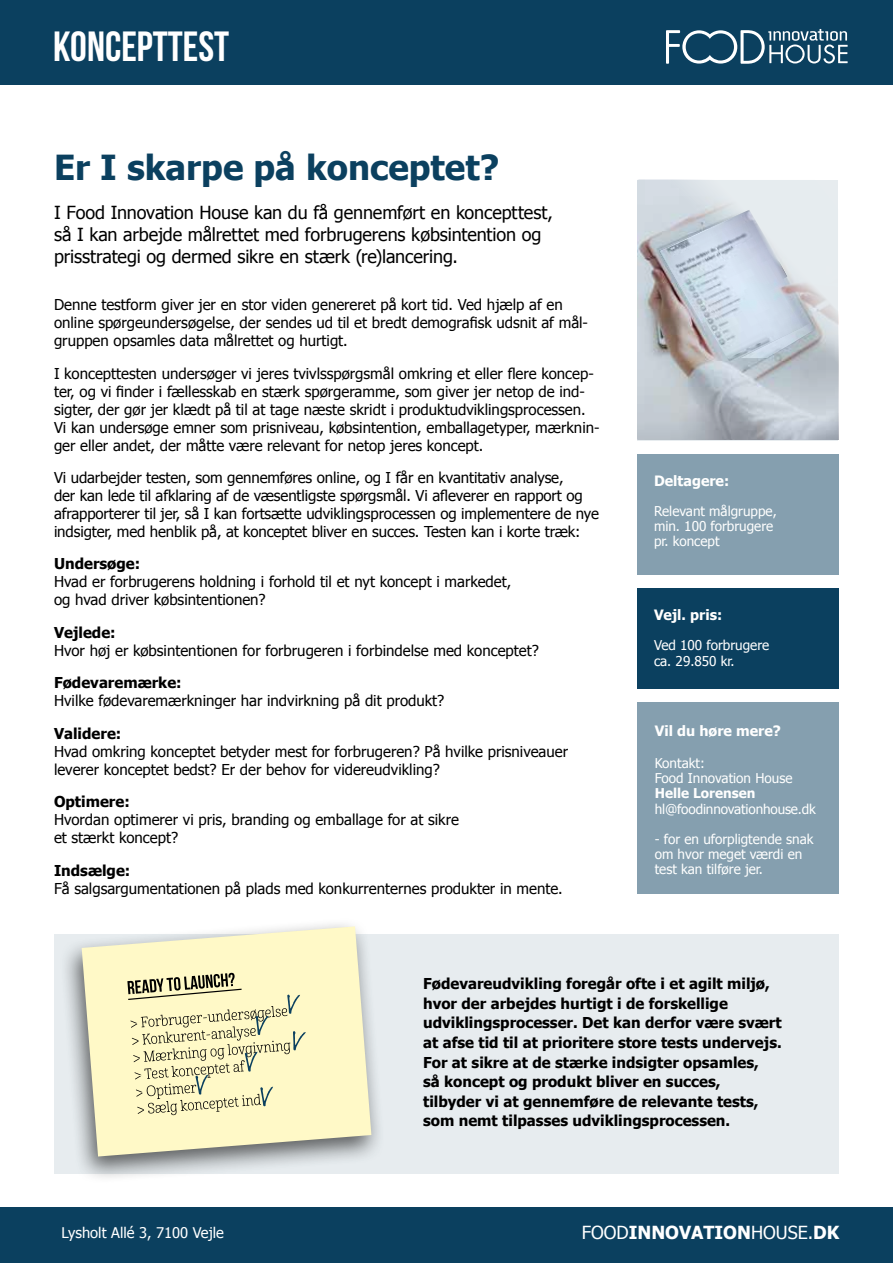
<style>
.page{position:relative;width:893px;height:1263px;background:#fff}
.page>*{position:absolute;margin:0;border:0;box-sizing:border-box;transform-origin:0 0}
.t1{font:42.15px "Bebas Neue";color:#fff}
.t2{font:700 34.5px "Tahoma";color:#0b405f}
.t3{font:18px/21.6px "Tahoma";letter-spacing:-.005em;color:#000}
.t4{font:700 18px "Tahoma";color:#fff}
.t5{font:15px/18px "Tahoma";color:#000}
.t6{font:700 15px/19.5px "Tahoma";color:#000}
.t7{font:14.7px "Tahoma";color:#fff}
.t8{font:700 14.25px "Tahoma";color:#fff}
.t9{font:13.5px/15px "Tahoma";color:#fff}
.t10{font:700 13.5px "Tahoma";color:#fff}
.s1{font-weight:400}
</style>
<div class="page">
<div style="left:0;top:0;width:893px;height:85px;background:#0b405f"></div>
<svg style="left:666px;top:29px;width:182px;height:35px"></svg>
<div style="left:54px;top:934px;width:785px;height:240px;background:#e7ecef"></div>
<div style="left:637px;top:454px;width:201px;height:121px;background:#859faf"></div>
<div style="left:637px;top:588px;width:201px;height:100px;background:#0b405f"></div>
<svg style="left:638px;top:180px;width:200px;height:260px;background:#c5cacf"></svg>
<img style="left:808px;top:321px;width:9px;height:37px">
<img style="left:659px;top:210px;width:133px;height:113px">
<img style="left:702px;top:278px;width:106px;height:84px">
<div style="left:59px;top:917px;width:326px;height:267px;background:#000;opacity:.6"></div>
<svg style="left:82px;top:926px;width:289px;height:230px;background:#f1edc7"></svg>
<svg style="left:127px;top:973px;width:179px;height:142px;background:#e2ddb1"></svg>
<div style="left:0;top:1207px;width:893px;height:56px;background:#0b405f"></div>
<div style="left:638px;top:702px;width:201px;height:192px;background:#859faf"></div>
<h1 class="t1" style="left:53px;top:23px;width:177px">KONCEPTTEST</h1>
<h2 class="t2" style="left:54px;top:143px;width:447px">Er I skarpe på konceptet?</h2>
<p class="t3" style="left:54px;top:201px;width:500px">I Food Innovation House kan du få gennemført en koncepttest, så I kan arbejde målrettet med forbrugerens købsintention og prisstrategi og dermed sikre en stærk (re)lancering.</p>
<p class="t5" style="left:54px;top:295px;width:536px">Denne testform giver jer en stor viden genereret på kort tid. Ved hjælp af en online spørgeundersøgelse, der sendes ud til et bredt demografisk udsnit af mål&shy;gruppen opsamles data målrettet og hurtigt.</p>
<p class="t5" style="left:54px;top:363px;width:547px">I koncepttesten undersøger vi jeres tvivlsspørgsmål omkring et eller flere koncep&shy;ter, og vi finder i fællesskab en stærk spørgeramme, som giver jer netop de ind&shy;sigter, der gør jer klædt på til at tage næste skridt i produktudviklingsprocessen.<br>Vi kan undersøge emner som prisniveau, købsintention, emballagetyper, mærknin&shy;ger eller andet, der måtte være relevant for netop jeres koncept.</p>
<p class="t5" style="left:54px;top:468px;width:546px">Vi udarbejder testen, som gennemføres online, og I får en kvantitativ analyse,<br>der kan lede til afklaring af de væsentligste spørgsmål. Vi afleverer en rapport og afrapporterer til jer, så I kan fortsætte udviklingsprocessen og implementere de nye indsigter, med henblik på, at konceptet bliver en succes. Testen kan i korte træk:</p>
<p class="t6" style="left:54px;top:553px;width:88px">Undersøge:</p>
<p class="t5" style="left:54px;top:572px;width:459px">Hvad er forbrugerens holdning i forhold til et nyt koncept i markedet, og hvad driver købsintentionen?</p>
<p class="t6" style="left:54px;top:622px;width:63px">Vejlede:</p>
<p class="t5" style="left:54px;top:641px;width:486px">Hvor høj er købsintentionen for forbrugeren i forbindelse med konceptet?</p>
<p class="t6" style="left:54px;top:672px;width:129px">Fødevaremærke:</p>
<p class="t5" style="left:54px;top:691px;width:392px">Hvilke fødevaremærkninger har indvirkning på dit produkt?</p>
<p class="t6" style="left:54px;top:722px;width:69px">Validere:</p>
<p class="t5" style="left:54px;top:741px;width:516px">Hvad omkring konceptet betyder mest for forbrugeren? På hvilke prisniveauer leverer konceptet bedst? Er der behov for videreudvikling?</p>
<p class="t6" style="left:54px;top:791px;width:77px">Optimere:</p>
<p class="t5" style="left:54px;top:810px;width:406px">Hvordan optimerer vi pris, branding og emballage for at sikre et stærkt koncept?</p>
<p class="t6" style="left:54px;top:859px;width:78px">Indsælge:</p>
<p class="t5" style="left:54px;top:878px;width:510px">Få salgsargumentationen på plads med konkurrenternes produkter in mente.</p>
<p class="t8" style="left:654px;top:471px;width:77px">Deltagere:</p>
<p class="t9" style="left:654px;top:503px;width:124px">Relevant målgruppe, min. 100 forbrugere pr. koncept</p>
<p class="t8" style="left:654px;top:605px;width:70px">Vejl. pris:</p>
<p class="t9" style="left:654px;top:636px;width:117px;line-height:16.2px">Ved 100 forbrugere ca. 29.850 kr.</p>
<p class="t8" style="left:655px;top:720px;width:128px">Vil du høre mere?</p>
<p class="t9" style="left:655px;top:755px;width:139px">Kontakt:<br>Food Innovation House</p>
<p class="t10" style="left:655px;top:783px;width:102px">Helle Lorensen</p>
<p class="t9" style="left:655px;top:801px;width:163px">hl@foodinnovationhouse.dk</p>
<p class="t9" style="left:655px;top:831px;width:160px">- for en uforpligtende snak om hvor meget værdi en test kan tilføre jer.</p>
<p class="t6" style="left:423px;top:973px;width:360px">Fødevareudvikling foregår ofte i et agilt miljø, hvor der arbejdes hurtigt i de forskellige udviklingsprocesser. Det kan derfor være svært at afse tid til at prioritere store tests undervejs.<br>For at sikre at de stærke indsigter opsamles,<br>så koncept og produkt bliver en succes, tilbyder vi at gennemføre de relevante tests, som nemt tilpasses udviklingsprocessen.</p>
<p class="t7" style="left:62px;top:1223px;width:164px">Lysholt Allé 3, 7100 Vejle</p>
<p class="t4" style="left:582px;top:1220px;width:259px"><span class="s1">FOOD</span>INNOVATION<span class="s1">HOUSE.</span>DK</p>
</div>
